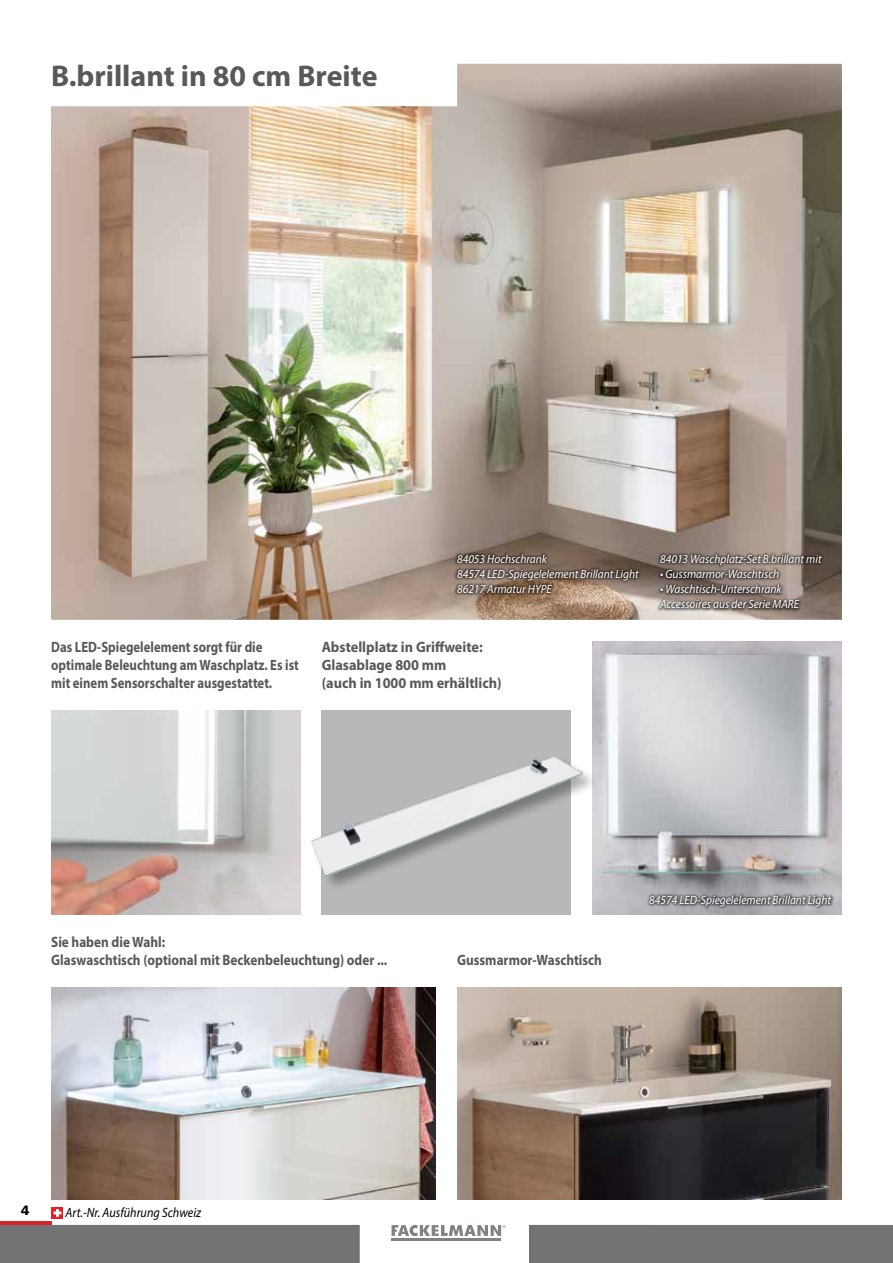
<style>
.page{position:relative;width:893px;height:1263px;background:#fff}
.page>*{position:absolute;margin:0;border:0;box-sizing:border-box;transform-origin:0 0}
.t1{font:700 30px "Myriad Pro";color:#58595b}
.t2{font:700 15px/18px "Myriad Pro";color:#58595b;scale:.85 1}
.t3{font:700 15px/18px "Myriad Pro";color:#58595b;scale:.88 1}
.t4{font:700 15px/18px "Myriad Pro";color:#58595b;scale:.95 1}
.t5{font:italic 13.5px "Myriad Pro";color:#000;scale:.9 1}
.t6{font:900 13.5px "Frutiger";color:#000}
.t7{font:italic 12px/15px "Myriad Pro";color:#fff;scale:.95 1}
</style>
<div class="page">
<div style="left:529px;top:1225px;width:364px;height:38px;background:#737373"></div>
<div style="left:0;top:1225px;width:360px;height:38px;background:#737373"></div>
<hr style="left:892px;top:1225px;width:1px;height:38px;background:#000">
<hr style="left:0;top:1222px;width:51px;height:3px;background:#d2232a">
<hr style="left:392px;top:1238px;width:109px;height:2px;background:#808285">
<svg style="left:392px;top:1225px;width:114px;height:11px"></svg>
<svg style="left:52px;top:1207px;width:11px;height:12px"></svg>
<svg style="left:54px;top:1209px;width:7px;height:8px"></svg>
<img style="left:592px;top:641px;width:250px;height:274px">
<img style="left:51px;top:710px;width:250px;height:205px">
<div style="left:322px;top:710px;width:249px;height:205px;background:#b6b8ba"></div>
<div style="left:312px;top:757px;width:287px;height:136px;background:#000;opacity:.33"></div>
<img style="left:312px;top:757px;width:270px;height:119px">
<img style="left:51px;top:64px;width:791px;height:556px">
<div style="left:454px;top:551px;width:188px;height:45px;background:#000;opacity:.55"></div>
<div style="left:646px;top:892px;width:188px;height:18px;background:#000;opacity:.55"></div>
<div style="left:656px;top:551px;width:169px;height:61px;background:#000;opacity:.55"></div>
<img style="left:51px;top:988px;width:385px;height:211px">
<img style="left:457px;top:988px;width:385px;height:211px">
<h1 class="t1" style="left:51px;top:57px;width:328px">B.brillant in 80 cm Breite</h1>
<p class="t7" style="left:457px;top:551px;width:193px">84053 Hochschrank<br>84574 LED-Spiegelelement Brillant Light<br>86217 Armatur HYPE</p>
<p class="t2" style="left:51px;top:638px;width:293px">Das LED-Spiegelelement sorgt für die optimale Beleuchtung am Waschplatz. Es ist mit einem Sensorschalter ausgestattet.</p>
<p class="t4" style="left:322px;top:638px;width:191px">Abstellplatz in Griffweite:<br>Glasablage 800 mm<br>(auch in 1000 mm erhältlich)</p>
<p class="t7" style="left:660px;top:551px;width:171px">84013 Waschplatz-Set B.brillant mit</p>
<p class="t7" style="left:660px;top:566px;width:127px">• Gussmarmor-Waschtisch</p>
<p class="t7" style="left:660px;top:581px;width:148px">• Waschtisch-Unterschrank<br>Accessoires aus der Serie MARE</p>
<p class="t3" style="left:51px;top:933px;width:383px">Sie haben die Wahl:<br>Glaswaschtisch (optional mit Beckenbeleuchtung) oder ...</p>
<p class="t3" style="left:457px;top:951px;width:166px">Gussmarmor-Waschtisch</p>
<p class="t7" style="left:649px;top:892px;width:193px">84574 LED-Spiegelelement Brillant Light</p>
<p class="t6" style="left:21px;top:1202px;width:10px">4</p>
<p class="t5" style="left:66px;top:1204px;width:152px">Art.-Nr. Ausführung Schweiz</p>
</div>
